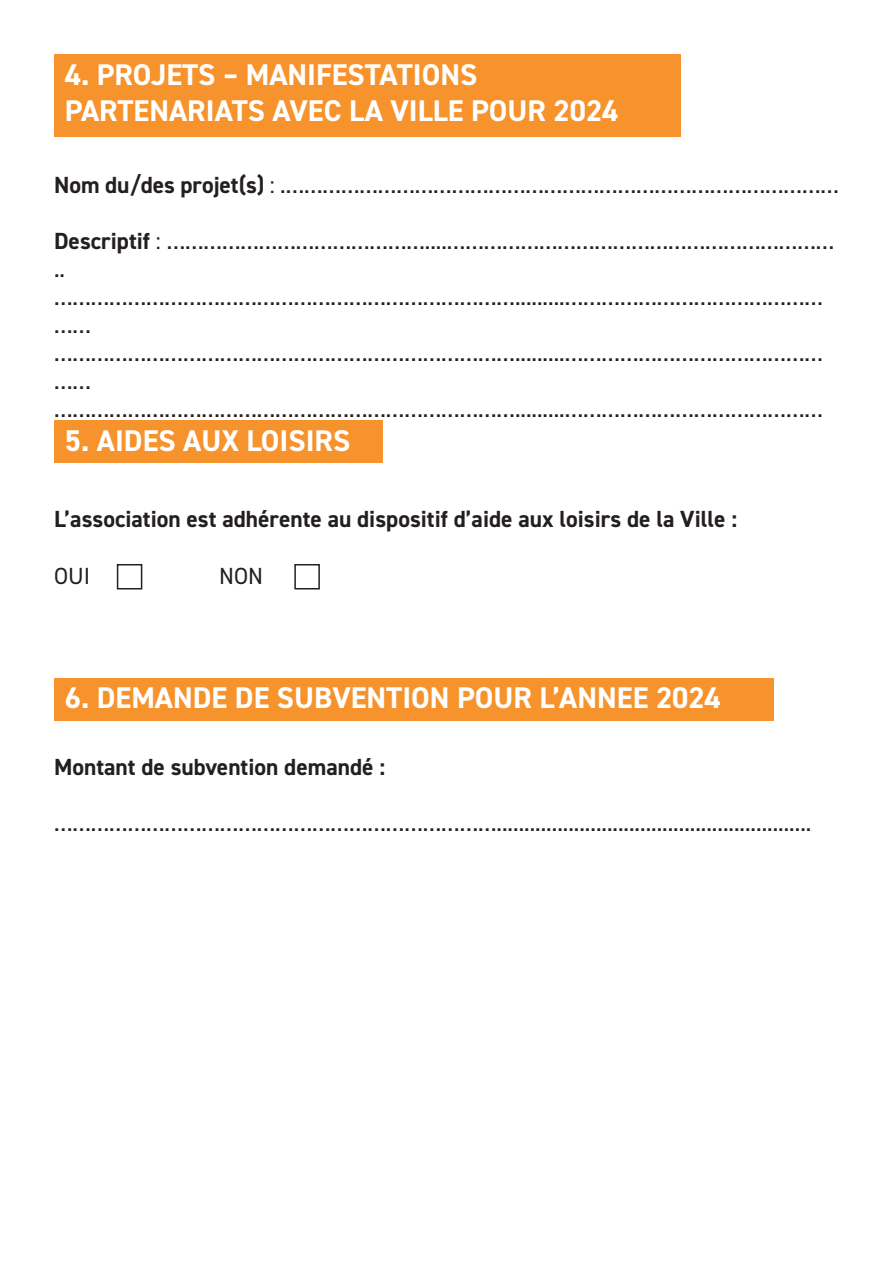
<style>
.page{position:relative;width:893px;height:1263px;background:#fff}
.page>*{position:absolute;margin:0;border:0;box-sizing:border-box;transform-origin:0 0}
.t1{font:700 30px "DIN2014";color:#fff}
.t2{font:23.4px/28px "DIN2014";color:#231f20}
.t3{font:700 23.4px "DIN2014";color:#231f20}
.s1{font-weight:700}
</style>
<div class="page">
<div style="left:54px;top:420px;width:329px;height:43px;background:#f7932c"></div>
<div style="left:54px;top:678px;width:720px;height:42px;background:#f7932c"></div>
<div style="left:54px;top:54px;width:626px;height:82px;background:#f7932c"></div>
<div style="left:117px;top:564px;width:25px;height:25px;border:2px solid #231f20"></div>
<div style="left:294px;top:564px;width:26px;height:25px;border:2px solid #231f20"></div>
<p class="t1" style="left:65px;top:55px;width:414px">4. PROJETS – MANIFESTATIONS</p>
<p class="t1" style="left:65px;top:91px;width:555px">PARTENARIATS AVEC LA VILLE POUR 2024</p>
<p class="t2" style="left:54px;top:170px;width:786px"><span class="s1">Nom du/des projet(s)</span> : .………………………………………………………………………………</p>
<p class="t2" style="left:54px;top:226px;width:782px"><span class="s1">Descriptif</span> : ……………………………………....……………………………………………………… ..</p>
<p class="t2" style="left:54px;top:282px;width:770px">………………………………………………………………….........…………………………………… ……</p>
<p class="t2" style="left:54px;top:339px;width:770px">………………………………………………………………….........…………………………………… ……</p>
<p class="t2" style="left:54px;top:395px;width:770px">………………………………………………………………….........……………………………………</p>
<p class="t1" style="left:65px;top:421px;width:287px">5. AIDES AUX LOISIRS</p>
<p class="t3" style="left:54px;top:504px;width:685px">L’association est adhérente au dispositif d’aide aux loisirs de la Ville :</p>
<p class="t2" style="left:54px;top:561px;width:38px">OUI</p>
<p class="t2" style="left:219px;top:561px;width:45px">NON</p>
<p class="t1" style="left:65px;top:677px;width:657px">6. DEMANDE DE SUBVENTION POUR L’ANNEE 2024</p>
<p class="t3" style="left:54px;top:751px;width:333px">Montant de subvention demandé :</p>
<p class="t2" style="left:54px;top:809px;width:759px">……………………………………………………………….........................................................</p>
</div>
